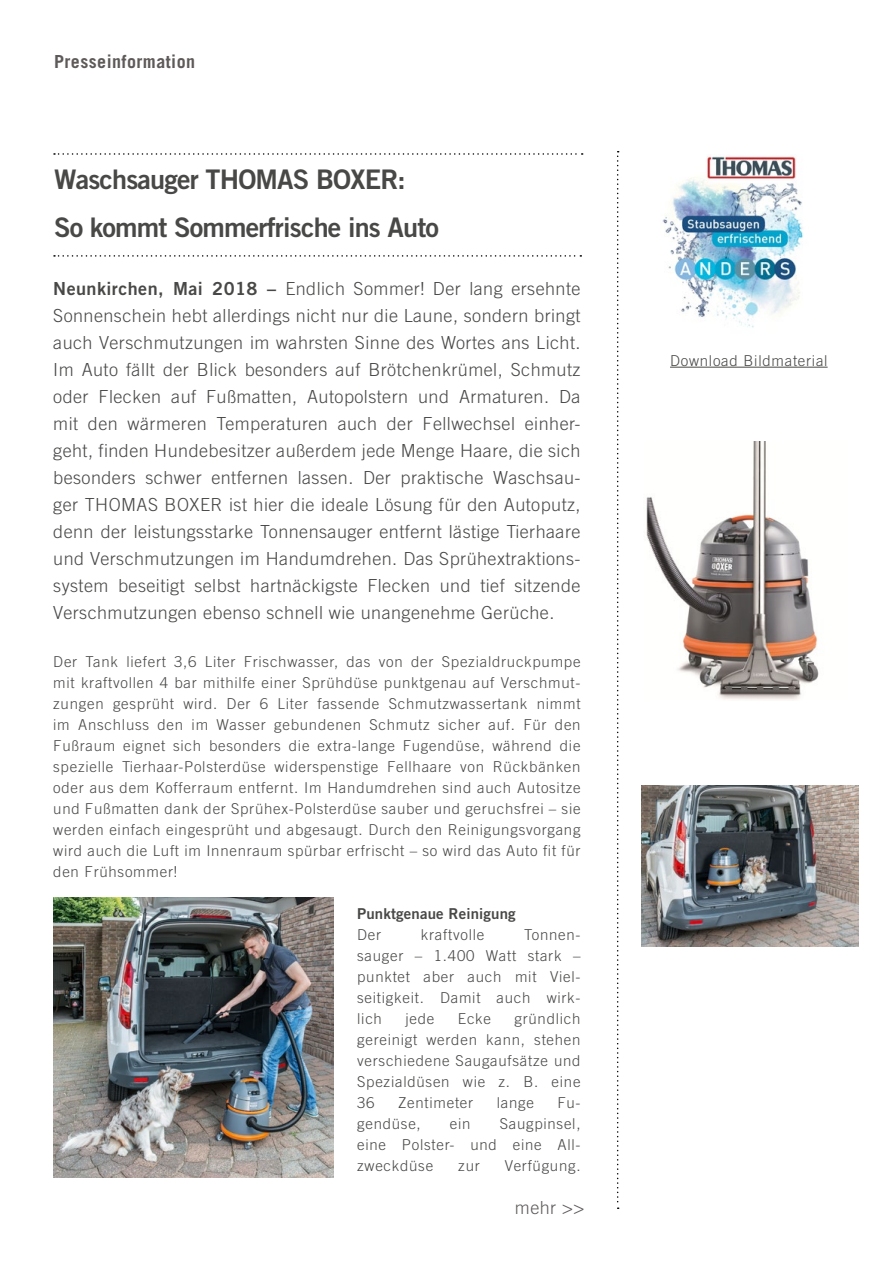
<style>
.page{position:relative;width:893px;height:1263px;background:#fff}
.page>*{position:absolute;margin:0;border:0;box-sizing:border-box;transform-origin:0 0}
.t1{font:27px/47.5px "Trade Gothic LT Bold Two";letter-spacing:-.03em;color:#484847}
.t2{font:300 18px/27px "Trade Gothic LT";letter-spacing:.025em;color:#484847;text-align:justify}
.t3{font:700 18px "Trade Gothic LT";letter-spacing:.025em;color:#5f5a5a}
.t4{font:300 18px "Trade Gothic LT";color:#5f5a5a}
.t5{font:300 15px/21px "Trade Gothic LT";letter-spacing:.05em;color:#484847;text-align:justify}
.t6{font:15px "Trade Gothic LT Bold Two";letter-spacing:.01em;color:#484847}
.s1{font-family:"Trade Gothic LT Bold Two";font-weight:400}
</style>
<div class="page">
<svg style="left:54px;top:153px;width:529px;height:2px"></svg>
<svg style="left:54px;top:255px;width:527px;height:2px"></svg>
<svg style="left:617px;top:151px;width:2px;height:1058px"></svg>
<img style="left:662px;top:156px;width:141px;height:172px">
<hr style="left:670px;top:367px;width:158px;height:1px;background:#484847">
<img style="left:641px;top:786px;width:217px;height:161px">
<img style="left:53px;top:897px;width:281px;height:281px">
<img style="left:646px;top:441px;width:173px;height:259px">
<p class="t3" style="left:54px;top:50px;width:143px">Presseinformation</p>
<h1 class="t1" style="left:54px;top:155px;width:387px">Waschsauger THOMAS BOXER:<br>So kommt Sommerfrische ins Auto</h1>
<p class="t2" style="left:53px;top:275px;width:529px"><span class="s1">Neunkirchen, Mai 2018 –</span> Endlich Sommer! Der lang ersehnte Sonnenschein hebt allerdings nicht nur die Laune, sondern bringt auch Verschmutzungen im wahrsten Sinne des Wortes ans Licht.<br>Im Auto fällt der Blick besonders auf Brötchenkrümel, Schmutz oder Flecken auf Fußmatten, Autopolstern und Armaturen. Da mit den wärmeren Temperaturen auch der Fellwechsel einher&shy;geht, finden Hundebesitzer außerdem jede Menge Haare, die sich besonders schwer entfernen lassen. Der praktische Waschsau&shy;ger THOMAS BOXER ist hier die ideale Lösung für den Autoputz, denn der leistungsstarke Tonnensauger entfernt lästige Tierhaare und Verschmutzungen im Handumdrehen. Das Sprühextraktions&shy;system beseitigt selbst hartnäckigste Flecken und tief sitzende Verschmutzungen ebenso schnell wie unangenehme Gerüche.</p>
<p class="t5" style="left:53px;top:651px;width:529px">Der Tank liefert 3,6 Liter Frischwasser, das von der Spezialdruckpumpe mit kraftvollen 4 bar mithilfe einer Sprühdüse punktgenau auf Verschmut&shy;zungen gesprüht wird. Der 6 Liter fassende Schmutzwassertank nimmt im Anschluss den im Wasser gebundenen Schmutz sicher auf. Für den Fußraum eignet sich besonders die extra-lange Fugendüse, während die spezielle Tierhaar-Polsterdüse widerspenstige Fellhaare von Rückbänken oder aus dem Kofferraum entfernt. Im Handumdrehen sind auch Autositze und Fußmatten dank der Sprühex-Polsterdüse sauber und geruchsfrei – sie werden einfach eingesprüht und abgesaugt. Durch den Reinigungsvorgang wird auch die Luft im Innenraum spürbar erfrischt – so wird das Auto fit für den Frühsommer!</p>
<p class="t6" style="left:357px;top:905px;width:160px">Punktgenaue Reinigung</p>
<p class="t5" style="left:357px;top:924px;width:25px">Der</p>
<p class="t5" style="left:421px;top:924px;width:65px">kraftvolle</p>
<p class="t5" style="left:357px;top:924px;width:225px;text-indent:167px">Tonnen&shy;sauger – 1.400 Watt stark – punktet aber auch mit Viel&shy;seitigkeit. Damit auch wirk&shy;lich</p>
<p class="t5" style="left:357px;top:1008px;width:225px;text-indent:157px">gründlich gereinigt werden kann, stehen verschiedene Saugaufsätze und Spezialdüsen wie z. B. eine 36</p>
<p class="t5" style="left:405px;top:1008px;width:30px">jede</p>
<p class="t5" style="left:458px;top:1008px;width:35px">Ecke</p>
<p class="t5" style="left:398px;top:1092px;width:77px">Zentimeter</p>
<p class="t5" style="left:497px;top:1092px;width:39px">lange</p>
<p class="t5" style="left:557px;top:1092px;width:25px">Fu-</p>
<p class="t5" style="left:357px;top:1113px;width:65px">gendüse,</p>
<p class="t5" style="left:450px;top:1113px;width:22px">ein</p>
<p class="t5" style="left:357px;top:1113px;width:225px;text-indent:142px">Saugpinsel, eine Polster- und eine All&shy;zweckdüse</p>
<p class="t5" style="left:458px;top:1155px;width:23px">zur</p>
<p class="t5" style="left:505px;top:1155px;width:77px">Verfügung.</p>
<p class="t4" style="left:515px;top:1197px;width:71px">mehr &gt;&gt;</p>
<p class="t5" style="left:670px;top:350px;width:159px">Download Bildmaterial</p>
</div>
